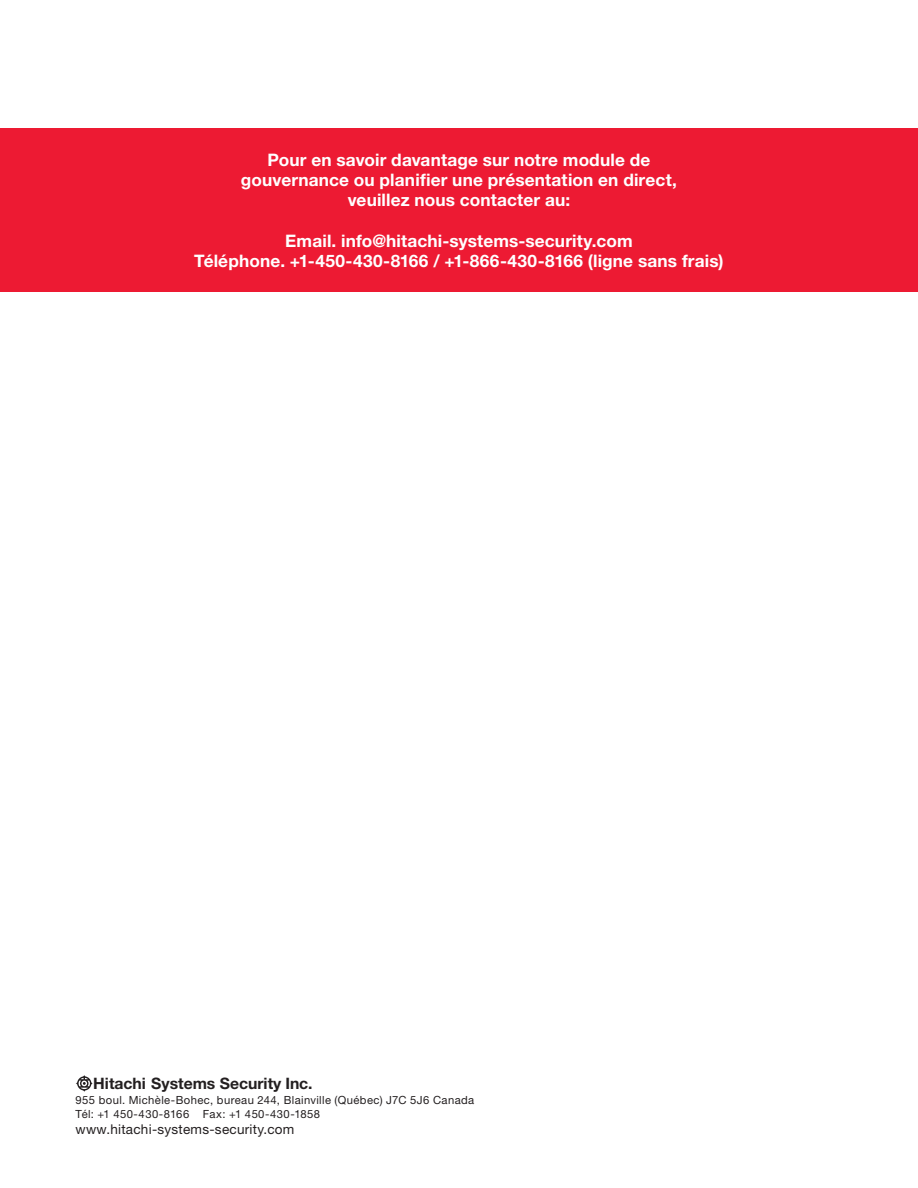
<style>
.page{position:relative;width:918px;height:1188px;background:#fff}
.page>*{position:absolute;margin:0;border:0;box-sizing:border-box;transform-origin:0 0}
.Benefits{font:700 17.25px/20.2px "Helvetica Neue LT Std";letter-spacing:.01em;color:#fff;text-align:center}
.t1{font:700 15.75px "Helvetica Neue LT Std";color:#231f20}
.t2{font:13.5px "Helvetica Neue LT Std";letter-spacing:.02em;color:#231f20}
.t3{font:11.25px/13.5px "Helvetica Neue LT Std";letter-spacing:.035em;color:#231f20}
</style>
<div class="page">
<div style="left:0;top:129px;width:918px;height:163px;background:#ed1a33"></div>
<svg style="left:76px;top:1075px;width:17px;height:17px"></svg>
<p class="Benefits" style="left:241px;top:149px;width:438px">Pour en savoir davantage sur notre module de gouvernance ou planifier une présentation en direct, veuillez nous contacter au:</p>
<p class="Benefits" style="left:285px;top:230px;width:349px">Email. info@hitachi-systems-security.com</p>
<p class="Benefits" style="left:194px;top:250px;width:531px">Téléphone. +1-450-430-8166 / +1-866-430-8166 (ligne sans frais)</p>
<p class="t1" style="left:93px;top:1074px;width:221px">Hitachi Systems Security Inc.</p>
<p class="t3" style="left:76px;top:1093px;width:400px">955 boul. Michèle-Bohec, bureau 244, Blainville (Québec) J7C 5J6 Canada<br>Tél: +1 450-430-8166 Fax: +1 450-430-1858</p>
<p class="t2" style="left:76px;top:1121px;width:220px">www.hitachi-systems-security.com</p>
</div>
